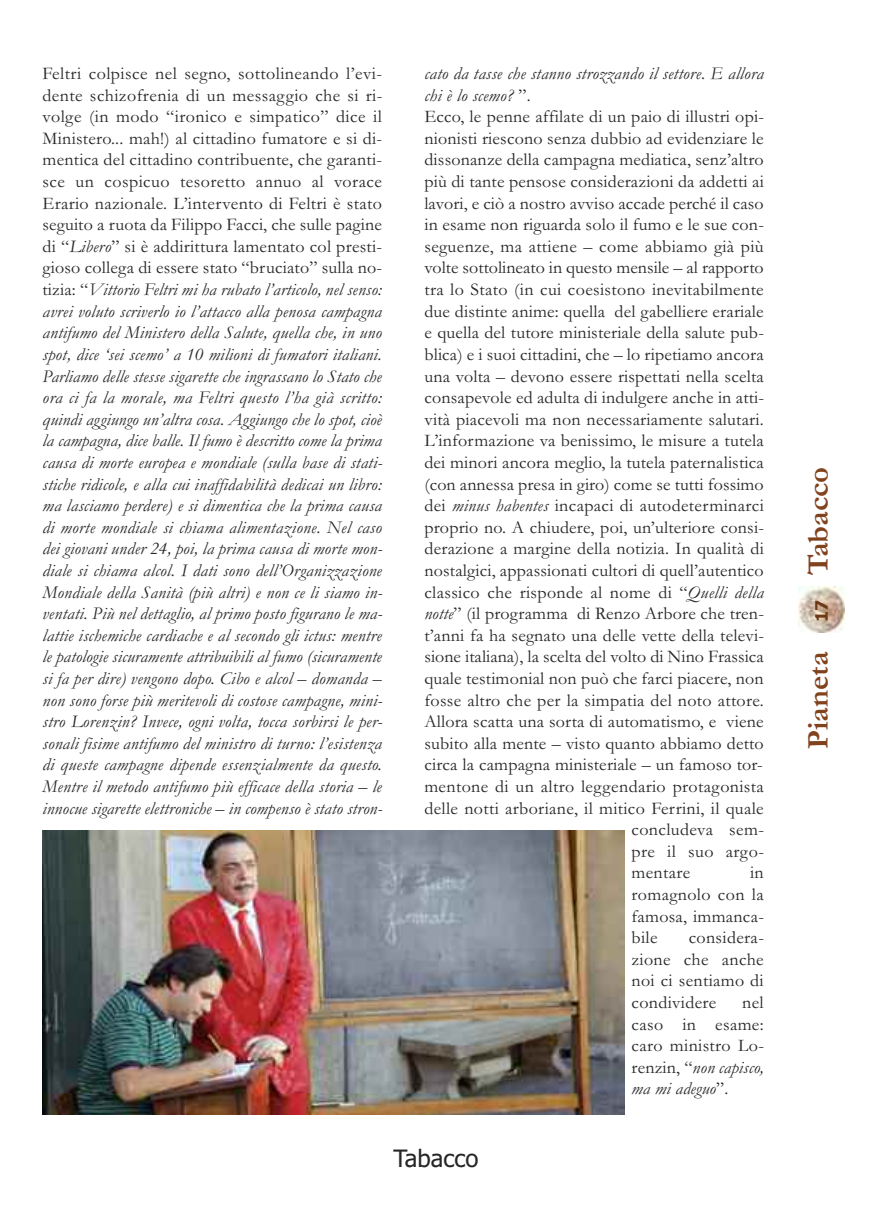
<style>
.page{position:relative;width:872px;height:1212px;background:#fff}
.page>*{position:absolute;margin:0;border:0;box-sizing:border-box;transform-origin:0 0}
.t1{font:700 30.6px "Garamond";color:#81421e}
.t2{font:24px "Tahoma";color:#272627}
.t3{font:italic 18px/21.6px "Garamond";letter-spacing:.015em;color:#272627;text-align:justify}
.t4{font:18px/21.6px "Garamond";letter-spacing:.01em;color:#272627;text-align:justify}
.t5{font:700 17.25px "Tahoma";color:#6d3916}
.s1{font-style:normal}
.s2{font-style:italic}
</style>
<div class="page">
<img style="left:798px;top:586px;width:46px;height:46px">
<img style="left:43px;top:830px;width:581px;height:284px">
<p class="t3" style="left:43px;top:62px;width:341px"><span class="s1">Feltri colpisce nel segno, sottolineando l’evi&shy;dente schizofrenia di un messaggio che si ri&shy;volge (in modo “ironico e simpatico” dice il Ministero... mah!) al cittadino fumatore e si di&shy;mentica del cittadino contribuente, che garanti&shy;sce un cospicuo tesoretto annuo al vorace Erario nazionale. L’intervento di Feltri è stato seguito a ruota da Filippo Facci, che sulle pagine di “</span>Libero<span class="s1">” si è addirittura lamentato col presti&shy;gioso collega di essere stato “bruciato” sulla no&shy;tizia: “</span>Vittorio Feltri mi ha rubato l’articolo, nel senso: avrei voluto scriverlo io l’attacco alla penosa campagna antifumo del Ministero della Salute, quella che, in uno spot, dice ‘sei scemo’ a 10 milioni di fumatori italiani.<br>Parliamo delle stesse sigarette che ingrassano lo Stato che ora ci fa la morale, ma Feltri questo l’ha già scritto: quindi aggiungo un’altra cosa. Aggiungo che lo spot, cioè la campagna, dice balle. Il fumo è descritto come la prima causa di morte europea e mondiale (sulla base di stati&shy;stiche ridicole, e alla cui inaffidabilità dedicai un libro: ma lasciamo perdere) e si dimentica che la prima causa di morte mondiale si chiama alimentazione. Nel caso dei giovani under 24, poi, la prima causa di morte mon&shy;diale si chiama alcol. I dati sono dell’Organizzazione Mondiale della Sanità (più altri) e non ce li siamo in&shy;ventati. Più nel dettaglio, al primo posto figurano le ma&shy;lattie ischemiche cardiache e al secondo gli ictus: mentre le patologie sicuramente attribuibili al fumo (sicuramente si fa per dire) vengono dopo. Cibo e alcol – domanda – non sono forse più meritevoli di costose campagne, mini&shy;stro Lorenzin? Invece, ogni volta, tocca sorbirsi le per&shy;sonali fisime antifumo del ministro di turno: l’esistenza di queste campagne dipende essenzialmente da questo.<br>Mentre il metodo antifumo più efficace della storia – le innocue sigarette elettroniche – in compenso è stato stron-</p>
<p class="t3" style="left:424px;top:62px;width:341px">cato da tasse che stanno strozzando il settore. E allora</p>
<p class="t3" style="left:424px;top:84px;width:108px">chi è lo scemo? <span class="s1">”.</span></p>
<p class="t4" style="left:424px;top:105px;width:341px">Ecco, le penne affilate di un paio di illustri opi-</p>
<p class="t4" style="left:424px;top:127px;width:341px">nionisti riescono senza dubbio ad evidenziare le</p>
<p class="t4" style="left:424px;top:148px;width:341px">dissonanze della campagna mediatica, senz’altro</p>
<p class="t4" style="left:424px;top:170px;width:341px">più di tante pensose considerazioni da addetti ai</p>
<p class="t4" style="left:424px;top:192px;width:341px">lavori, e ciò a nostro avviso accade perché il caso</p>
<p class="t4" style="left:424px;top:213px;width:341px">in esame non riguarda solo il fumo e le sue con-</p>
<p class="t4" style="left:424px;top:235px;width:341px">seguenze, ma attiene – come abbiamo già più</p>
<p class="t4" style="left:424px;top:256px;width:341px">volte sottolineato in questo mensile – al rapporto</p>
<p class="t4" style="left:424px;top:278px;width:341px">tra lo Stato (in cui coesistono inevitabilmente</p>
<p class="t4" style="left:424px;top:300px;width:341px">due distinte anime: quella del gabelliere erariale</p>
<p class="t4" style="left:424px;top:321px;width:341px">e quella del tutore ministeriale della salute pub-</p>
<p class="t4" style="left:424px;top:343px;width:341px">blica) e i suoi cittadini, che – lo ripetiamo ancora</p>
<p class="t4" style="left:424px;top:364px;width:341px">una volta – devono essere rispettati nella scelta</p>
<p class="t4" style="left:424px;top:386px;width:341px">consapevole ed adulta di indulgere anche in atti-</p>
<p class="t4" style="left:424px;top:408px;width:341px">vità piacevoli ma non necessariamente salutari.</p>
<p class="t4" style="left:424px;top:429px;width:341px">L’informazione va benissimo, le misure a tutela</p>
<p class="t4" style="left:424px;top:451px;width:341px">dei minori ancora meglio, la tutela paternalistica</p>
<p class="t4" style="left:424px;top:472px;width:341px">(con annessa presa in giro) come se tutti fossimo</p>
<p class="t4" style="left:424px;top:494px;width:341px">dei <span class="s2">minus habentes</span> incapaci di autodeterminarci</p>
<p class="t4" style="left:424px;top:516px;width:341px">proprio no. A chiudere, poi, un’ulteriore consi-</p>
<p class="t4" style="left:424px;top:537px;width:341px">derazione a margine della notizia. In qualità di</p>
<p class="t4" style="left:424px;top:559px;width:341px">nostalgici, appassionati cultori di quell’autentico</p>
<p class="t4" style="left:424px;top:580px;width:341px">classico che risponde al nome di “<span class="s2">Quelli della</span></p>
<p class="t4" style="left:424px;top:602px;width:341px"><span class="s2">notte</span>” (il programma di Renzo Arbore che tren-</p>
<p class="t4" style="left:424px;top:624px;width:341px">t’anni fa ha segnato una delle vette della televi-</p>
<p class="t4" style="left:424px;top:645px;width:341px">sione italiana), la scelta del volto di Nino Frassica</p>
<p class="t4" style="left:424px;top:667px;width:341px">quale testimonial non può che farci piacere, non</p>
<p class="t4" style="left:424px;top:688px;width:341px">fosse altro che per la simpatia del noto attore.</p>
<p class="t4" style="left:424px;top:710px;width:341px">Allora scatta una sorta di automatismo, e viene</p>
<p class="t4" style="left:424px;top:732px;width:341px">subito alla mente – visto quanto abbiamo detto</p>
<p class="t4" style="left:424px;top:753px;width:340px">circa la campagna ministeriale – un famoso tor-</p>
<p class="t4" style="left:424px;top:775px;width:341px">mentone di un altro leggendario protagonista</p>
<p class="t4" style="left:424px;top:796px;width:341px">delle notti arboriane, il mitico Ferrini, il quale</p>
<p class="t4" style="left:631px;top:818px;width:134px">concludeva sem-</p>
<p class="t4" style="left:631px;top:840px;width:134px">pre il suo argo-</p>
<p class="t4" style="left:631px;top:861px;width:60px">mentare</p>
<p class="t4" style="left:631px;top:861px;width:134px;text-indent:119px">in romagnolo con la famosa, immanca&shy;bile</p>
<p class="t4" style="left:631px;top:926px;width:134px;text-indent:57px">considera&shy;zione che anche noi ci sentiamo di condividere</p>
<p class="t4" style="left:631px;top:991px;width:134px;text-indent:111px">nel caso in esame: caro ministro Lo&shy;renzin, “<span class="s2">non capisco, ma mi adeguo</span>”.</p>
<h2 class="t2" style="left:393px;top:1144px;width:86px">Tabacco</h2>
<h1 class="t1" style="left:799px;top:575px;width:110px;rotate:-90deg">Tabacco</h1>
<p class="t5" style="left:811px;top:622px;width:24px;rotate:-90deg">17</p>
<h1 class="t1" style="left:799px;top:749px;width:99px;rotate:-90deg">Pianeta</h1>
</div>
